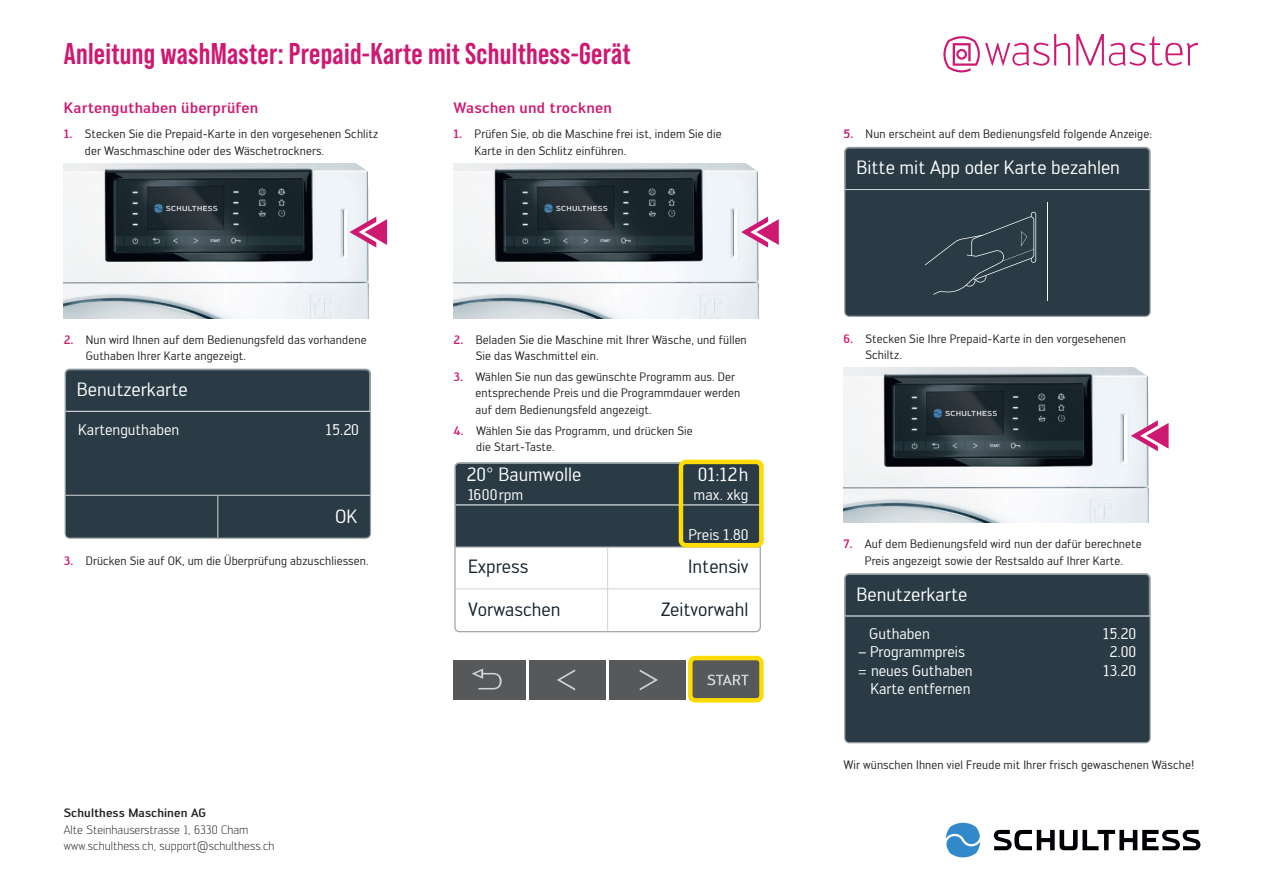
<style>
.page{position:relative;width:1263px;height:893px;background:#fff}
.page>*{position:absolute;margin:0;border:0;box-sizing:border-box;transform-origin:0 0}
.t1{font:700 30px "Bebas Neue Pro";letter-spacing:.01em;color:#ce1972}
.t2{font:18.9px "Engel";color:#fff}
.t3{font:18.9px "Engel";color:#15212b}
.t4{font:15.15px/18.3px "Engel";color:#fff;text-align:center}
.t5{font:500 15px "Engel";letter-spacing:.01em;color:#ce1972}
.t6{font:12px/16.5px "Engel";letter-spacing:.01em;color:#231f20}
.t7{font:300 12px/16.5px "Engel";letter-spacing:.005em;color:#231f20}
.t8{font:500 12px "Engel";letter-spacing:.005em;color:#231f20}
.s1{font-weight:500;color:#ce1972}
</style>
<div class="page">
<svg style="left:994px;top:830px;width:206px;height:20px"></svg>
<svg style="left:946px;top:823px;width:35px;height:34px"></svg>
<svg style="left:1076px;top:34px;width:122px;height:32px"></svg>
<svg style="left:943px;top:34px;width:127px;height:38px"></svg>
<img style="left:64px;top:163px;width:305px;height:155px">
<img style="left:454px;top:163px;width:305px;height:155px">
<img style="left:843px;top:368px;width:306px;height:155px">
<div style="left:65px;top:371px;width:306px;height:168px;background:#2a3b45"></div>
<svg style="left:65px;top:369px;width:305px;height:43px;background:#2e3f49"></svg>
<hr style="left:218px;top:495px;width:1px;height:43px;background:#d1d2d4">
<hr style="left:66px;top:411px;width:304px;height:1px;background:#d1d2d4">
<hr style="left:66px;top:495px;width:304px;height:1px;background:#d1d2d4">
<div style="left:454px;top:660px;width:72px;height:40px;background:#57585a"></div>
<div style="left:529px;top:660px;width:77px;height:40px;background:#57585a"></div>
<div style="left:609px;top:660px;width:77px;height:40px;background:#57585a"></div>
<div style="left:689px;top:660px;width:72px;height:40px;background:#57585a"></div>
<svg style="left:472px;top:668px;width:30px;height:21px"></svg>
<svg style="left:557px;top:669px;width:18px;height:21px"></svg>
<svg style="left:640px;top:669px;width:18px;height:21px"></svg>
<svg style="left:707px;top:675px;width:41px;height:10px"></svg>
<svg style="left:454px;top:462px;width:307px;height:170px"></svg>
<div style="left:455px;top:463px;width:304px;height:84px;background:#2a3b45"></div>
<hr style="left:607px;top:547px;width:1px;height:84px;background:#d1d2d4">
<hr style="left:456px;top:505px;width:304px;height:1px;background:#d1d2d4">
<hr style="left:455px;top:588px;width:305px;height:1px;background:#d1d2d4">
<hr style="left:455px;top:547px;width:305px;height:1px;background:#d1d2d4">
<div style="left:844px;top:149px;width:307px;height:168px;background:#2a3b45"></div>
<div style="left:845px;top:147px;width:305px;height:42px;background:#2a3b45"></div>
<hr style="left:845px;top:189px;width:305px;height:1px;background:#d1d2d4">
<hr style="left:1047px;top:202px;width:1px;height:99px;background:#fff">
<svg style="left:925px;top:212px;width:111px;height:83px;background:#32424b"></svg>
<div style="left:844px;top:573px;width:307px;height:170px;background:#2a3b45"></div>
<div style="left:845px;top:574px;width:305px;height:42px;background:#2a3b45"></div>
<hr style="left:845px;top:616px;width:305px;height:1px;background:#d1d2d4">
<div style="left:679px;top:460px;width:85px;height:87px;border:4px solid #ffdc01;border-radius:5px"></div>
<div style="left:688px;top:656px;width:76px;height:47px;border:4px solid #ffdc01;border-radius:5px"></div>
<svg style="left:349px;top:211px;width:39px;height:42px"></svg>
<svg style="left:741px;top:211px;width:38px;height:42px"></svg>
<svg style="left:1131px;top:415px;width:38px;height:41px"></svg>
<h1 class="t1" style="left:64px;top:36px;width:568px">Anleitung washMaster: Prepaid-Karte mit Schulthess-Gerät</h1>
<p class="t5" style="left:64px;top:99px;width:196px">Kartenguthaben überprüfen</p>
<p class="t5" style="left:454px;top:99px;width:160px">Waschen und trocknen</p>
<p class="t6" style="left:85px;top:126px;width:295px;text-indent:-21px"><span class="s1">1.</span> Stecken Sie die Prepaid-Karte in den vorgesehenen Schlitz der Waschmaschine oder des Wäschetrockners.</p>
<p class="t6" style="left:475px;top:126px;width:249px;text-indent:-21px"><span class="s1">1.</span> Prüfen Sie, ob die Maschine frei ist, indem Sie die<br>Karte in den Schlitz einführen.</p>
<p class="t6" style="left:843px;top:126px;width:310px"><span class="s1">5.</span> Nun erscheint auf dem Bedienungsfeld folgende Anzeige:</p>
<p class="t6" style="left:86px;top:331px;width:282px;text-indent:-22px"><span class="s1">2.</span> Nun wird Ihnen auf dem Bedienungsfeld das vorhandene<br>Guthaben Ihrer Karte angezeigt.</p>
<h2 class="t2" style="left:77px;top:379px;width:112px">Benutzerkarte</h2>
<p class="t4" style="left:78px;top:420px;width:103px">Kartenguthaben</p>
<p class="t4" style="left:326px;top:420px;width:35px">15.20</p>
<h2 class="t2" style="left:335px;top:505px;width:24px">OK</h2>
<p class="t6" style="left:64px;top:552px;width:306px"><span class="s1">3.</span> Drücken Sie auf OK, um die Überprüfung abzuschliessen.</p>
<p class="t8" style="left:64px;top:806px;width:144px">Schulthess Maschinen AG</p>
<p class="t7" style="left:64px;top:821px;width:212px">Alte Steinhauserstrasse 1, 6330 Cham www.schulthess.ch, support@schulthess.ch</p>
<p class="t6" style="left:476px;top:331px;width:273px;text-indent:-22px"><span class="s1">2.</span> Beladen Sie die Maschine mit Ihrer Wäsche, und füllen<br>Sie das Waschmittel ein.</p>
<p class="t6" style="left:475px;top:368px;width:266px;text-indent:-22px"><span class="s1">3.</span> Wählen Sie nun das gewünschte Programm aus. Der entsprechende Preis und die Programmdauer werden auf dem Bedienungsfeld angezeigt.</p>
<p class="t6" style="left:476px;top:422px;width:218px;text-indent:-23px"><span class="s1">4.</span> Wählen Sie das Programm, und drücken Sie die Start-Taste.</p>
<h2 class="t2" style="left:467px;top:464px;width:116px">20° Baumwolle</h2>
<h2 class="t2" style="left:698px;top:464px;width:52px">01:12h</h2>
<p class="t4" style="left:468px;top:485px;width:57px">1600rpm</p>
<p class="t4" style="left:694px;top:485px;width:56px">max. xkg</p>
<h2 class="t3" style="left:468px;top:555px;width:62px">Express</h2>
<h2 class="t3" style="left:468px;top:599px;width:94px">Vorwaschen</h2>
<p class="t4" style="left:688px;top:525px;width:62px">Preis 1.80</p>
<h2 class="t3" style="left:688px;top:555px;width:62px">Intensiv</h2>
<h2 class="t3" style="left:661px;top:599px;width:89px">Zeitvorwahl</h2>
<h2 class="t2" style="left:856px;top:157px;width:265px">Bitte mit App oder Karte bezahlen</h2>
<p class="t6" style="left:865px;top:330px;width:262px;text-indent:-22px"><span class="s1">6.</span> Stecken Sie Ihre Prepaid-Karte in den vorgesehenen<br>Schiltz.</p>
<p class="t6" style="left:843px;top:536px;width:300px;text-align:center"><span class="s1">7.</span> Auf dem Bedienungsfeld wird nun der dafür berechnete<br>Preis angezeigt sowie der Restsaldo auf Ihrer Karte.</p>
<h2 class="t2" style="left:856px;top:583px;width:112px">Benutzerkarte</h2>
<p class="t4" style="left:869px;top:625px;width:62px">Guthaben</p>
<p class="t4" style="left:858px;top:643px;width:109px">– Programmpreis</p>
<p class="t4" style="left:858px;top:661px;width:116px">= neues Guthaben</p>
<p class="t4" style="left:870px;top:679px;width:102px">Karte entfernen</p>
<p class="t4" style="left:1103px;top:625px;width:35px">15.20<br>2.00<br>13.20</p>
<p class="t6" style="left:843px;top:757px;width:352px">Wir wünschen Ihnen viel Freude mit Ihrer frisch gewaschenen Wäsche!</p>
</div>
